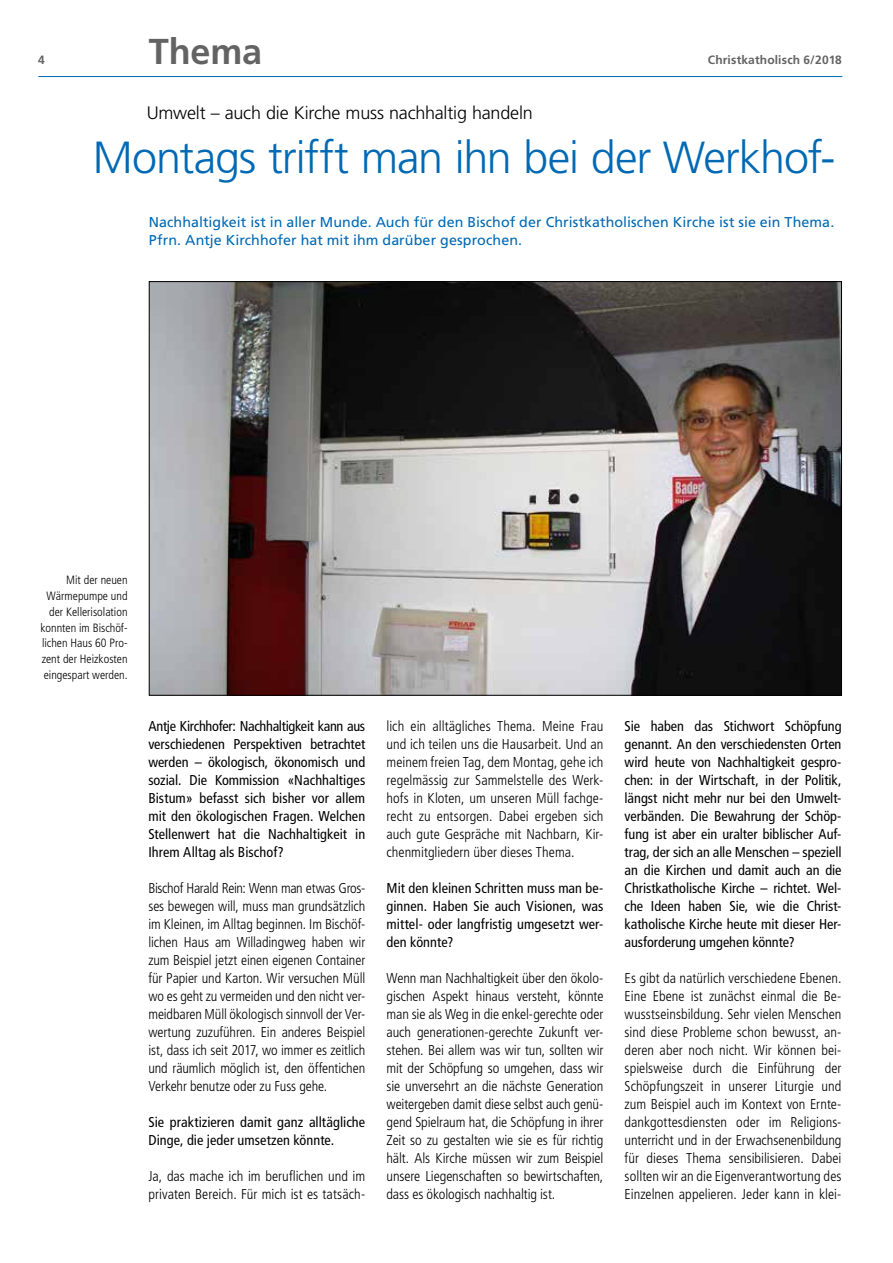
<style>
.page{position:relative;width:893px;height:1263px;background:#fff}
.page>*{position:absolute;margin:0;border:0;box-sizing:border-box;transform-origin:0 0}
.t1{font:300 45px "Frutiger LT Std";letter-spacing:-.025em;color:#0069b4}
.t2{font:700 36px "Frutiger LT Std";letter-spacing:-.005em;color:#646363}
.t3{font:300 18px "Frutiger LT Std";letter-spacing:-.01em;color:#000}
.t4{font:300 condensed 14.25px/18px "Frutiger LT Std";color:#000;text-align:justify}
.t5{font:condensed 14.25px/18px "Frutiger LT Std";letter-spacing:.005em;color:#000;text-align:justify}
.t6{font:14.25px/18px "Frutiger LT Std";letter-spacing:.005em;color:#0069b4}
.t7{font:300 condensed 12px/15.8px "Frutiger LT Std";color:#000;text-align:right}
.t8{font:700 12px "Frutiger LT Std";letter-spacing:.015em;color:#646363}
</style>
<div class="page">
<hr style="left:38px;top:76px;width:804px;height:1px;background:#0069b4">
<img style="left:151px;top:283px;width:689px;height:411px">
<p class="t8" style="left:38px;top:53px;width:8px">4</p>
<h2 class="t2" style="left:149px;top:30px;width:115px">Thema</h2>
<p class="t8" style="left:708px;top:53px;width:136px">Christkatholisch 6/2018</p>
<p class="t3" style="left:147px;top:103px;width:388px">Umwelt – auch die Kirche muss nachhaltig handeln</p>
<h1 class="t1" style="left:93px;top:132px;width:744px">Montags trifft man ihn bei der Werkhof-</h1>
<p class="t6" style="left:149px;top:213px;width:687px">Nachhaltigkeit ist in aller Munde. Auch für den Bischof der Christkatholischen Kirche ist sie ein Thema.<br>Pfrn. Antje Kirchhofer hat mit ihm darüber gesprochen.</p>
<p class="t7" style="left:40px;top:572px;width:89px">Mit der neuen<br>Wärmepumpe und der Kellerisolation konnten im Bischöf&shy;lichen Haus 60 Pro&shy;zent der Heizkosten eingespart werden.</p>
<p class="t5" style="left:148px;top:717px;width:218px">Antje Kirchhofer: Nachhaltigkeit kann aus verschiedenen Perspektiven betrachtet werden – ökologisch, ökonomisch und sozial. Die Kommission «Nachhaltiges Bistum» befasst sich bisher vor allem mit den ökologischen Fragen. Welchen Stellenwert hat die Nachhaltigkeit in Ihrem Alltag als Bischof?</p>
<p class="t4" style="left:148px;top:879px;width:218px">Bischof Harald Rein: Wenn man etwas Gros&shy;ses bewegen will, muss man grundsätzlich im Kleinen, im Alltag beginnen. Im Bischöf&shy;lichen Haus am Willadingweg haben wir zum Beispiel jetzt einen eigenen Container für Papier und Karton. Wir versuchen Müll wo es geht zu vermeiden und den nicht ver&shy;meidbaren Müll ökologisch sinnvoll der Ver&shy;wertung zuzuführen. Ein anderes Beispiel ist, dass ich seit 2017, wo immer es zeitlich und räumlich möglich ist, den öffentichen Verkehr benutze oder zu Fuss gehe.</p>
<p class="t5" style="left:148px;top:1113px;width:218px">Sie praktizieren damit ganz alltägliche<br>Dinge, die jeder umsetzen könnte.</p>
<p class="t4" style="left:148px;top:1167px;width:218px">Ja, das mache ich im beruflichen und im privaten Bereich. Für mich ist es tatsäch-</p>
<p class="t4" style="left:386px;top:717px;width:218px">lich ein alltägliches Thema. Meine Frau und ich teilen uns die Hausarbeit. Und an meinem freien Tag, dem Montag, gehe ich regelmässig zur Sammelstelle des Werk&shy;hofs in Kloten, um unseren Müll fachge&shy;recht zu entsorgen. Dabei ergeben sich auch gute Gespräche mit Nachbarn, Kir&shy;chenmitgliedern über dieses Thema.</p>
<p class="t5" style="left:386px;top:879px;width:218px">Mit den kleinen Schritten muss man be&shy;ginnen. Haben Sie auch Visionen, was mittel- oder langfristig umgesetzt wer&shy;den könnte?</p>
<p class="t4" style="left:386px;top:969px;width:218px">Wenn man Nachhaltigkeit über den ökolo&shy;gischen Aspekt hinaus versteht, könnte man sie als Weg in die enkel-gerechte oder auch generationen-gerechte Zukunft ver&shy;stehen. Bei allem was wir tun, sollten wir mit der Schöpfung so umgehen, dass wir sie unversehrt an die nächste Generation weitergeben damit diese selbst auch genü&shy;gend Spielraum hat, die Schöpfung in ihrer Zeit so zu gestalten wie sie es für richtig hält. Als Kirche müssen wir zum Beispiel unsere Liegenschaften so bewirtschaften, dass es ökologisch nachhaltig ist.</p>
<p class="t5" style="left:625px;top:717px;width:218px">Sie haben das Stichwort Schöpfung genannt. An den verschiedensten Orten wird heute von Nachhaltigkeit gespro&shy;chen: in der Wirtschaft, in der Politik, längst nicht mehr nur bei den Umwelt&shy;verbänden. Die Bewahrung der Schöp&shy;fung ist aber ein uralter biblischer Auf&shy;trag, der sich an alle Menschen – speziell an die Kirchen und damit auch an die Christkatholische Kirche – richtet. Wel&shy;che Ideen haben Sie, wie die Christ&shy;katholische Kirche heute mit dieser Her&shy;ausforderung umgehen könnte?</p>
<p class="t4" style="left:625px;top:969px;width:218px">Es gibt da natürlich verschiedene Ebenen.<br>Eine Ebene ist zunächst einmal die Be&shy;wusstseinsbildung. Sehr vielen Menschen sind diese Probleme schon bewusst, an&shy;deren aber noch nicht. Wir können bei&shy;spielsweise durch die Einführung der Schöpfungszeit in unserer Liturgie und zum Beispiel auch im Kontext von Ernte&shy;dankgottesdiensten oder im Religions&shy;unterricht und in der Erwachsenenbildung für dieses Thema sensibilisieren. Dabei sollten wir an die Eigenverantwortung des Einzelnen appelieren. Jeder kann in klei-</p>
</div>
